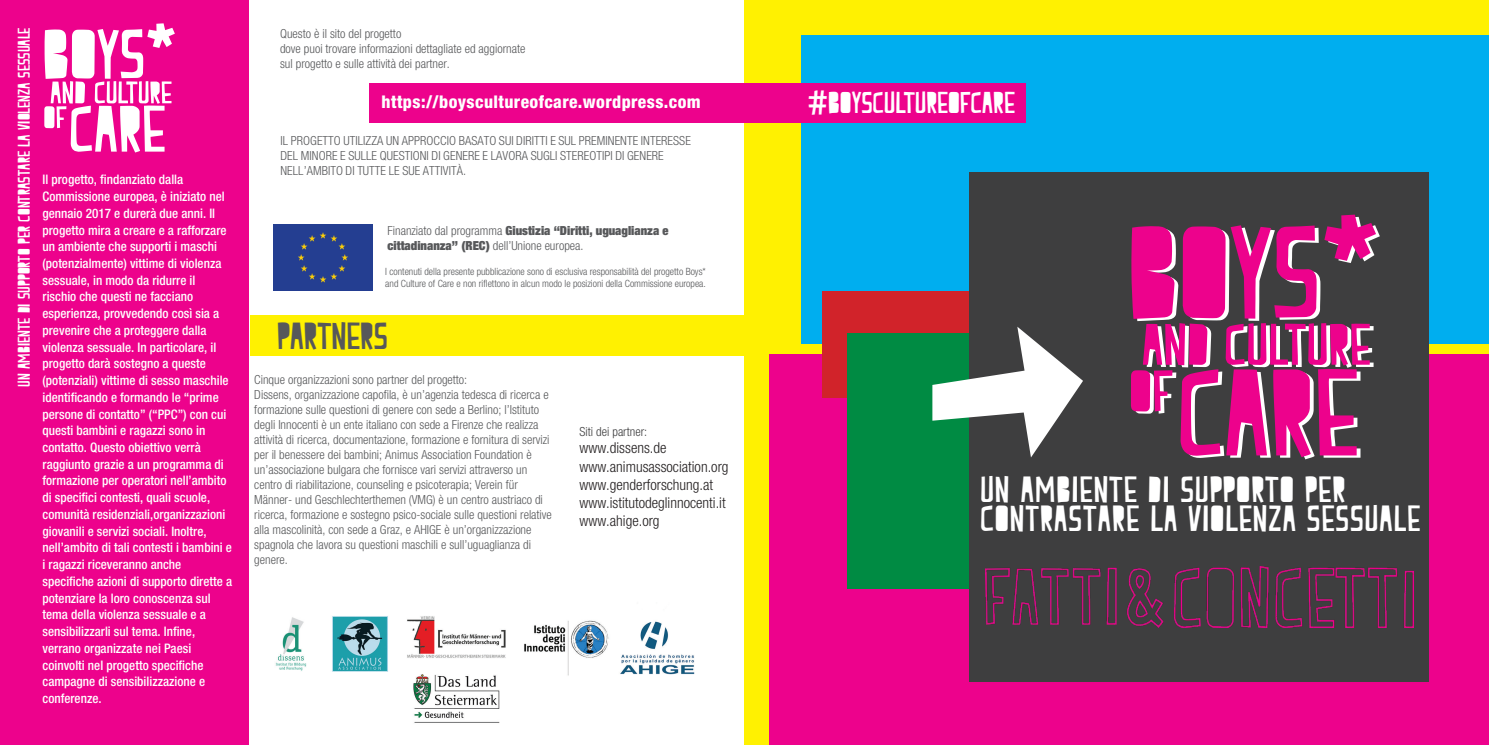
<style>
.page{position:relative;width:1489px;height:745px;background:#fff}
.page>*{position:absolute;margin:0;border:0;box-sizing:border-box;transform-origin:0 0}
.t1{font:37.5px "Peach Milk";color:#57585a}
.t2{font:36.25px/29px "Peach Milk";letter-spacing:.025em;color:#fff}
.t3{font:30px "Peach Milk";color:#fff}
.t4{font:800 condensed 17.5px "Helvetica Neue";letter-spacing:.025em;color:#fff}
.t5{font:16.88px "Peach Milk";letter-spacing:.005em;color:#fff}
.t6{font:300 condensed 15px/18.2px "Helvetica Neue";color:#231f20}
.t7{font:500 condensed 13.12px/16.8px "Helvetica Neue";color:#fff}
.t8{font:300 condensed 12.5px/15px "Helvetica Neue";color:#57585a}
.t9{font:900 expanded 12.5px/15px "Helvetica Neue";color:#57585a}
.t10{font:300 condensed 12.5px "Helvetica Neue";color:#3e3e3f}
.t11{font:300 condensed 10px/12.5px "Helvetica Neue";color:#57585a}
.s1{font-weight:300;font-stretch:condensed}
</style>
<div class="page">
<img style="left:248px;top:599px;width:447px;height:145px">
<div style="left:0;top:0;width:248px;height:744px;background:#ed028c"></div>
<div style="left:251px;top:315px;width:503px;height:41px;background:#fff101"></div>
<div style="left:273px;top:224px;width:99px;height:66px;background:#243e91"></div>
<div style="left:744px;top:0;width:744px;height:744px;background:#fff101"></div>
<div style="left:801px;top:35px;width:687px;height:309px;background:#00aeef"></div>
<div style="left:769px;top:354px;width:719px;height:390px;background:#ed028c"></div>
<div style="left:822px;top:291px;width:599px;height:106px;background:#d1232a"></div>
<div style="left:847px;top:333px;width:166px;height:255px;background:#008b43"></div>
<div style="left:969px;top:172px;width:459px;height:509px;background:#3e3e3f"></div>
<div style="left:369px;top:83px;width:656px;height:39px;background:#ed028c"></div>
<svg style="left:1130px;top:214px;width:249px;height:245px"></svg>
<svg style="left:932px;top:327px;width:150px;height:130px"></svg>
<svg style="left:44px;top:23px;width:131px;height:129px"></svg>
<img style="left:985px;top:566px;width:427px;height:60px">
<h3 class="t5" style="left:14px;top:387px;width:361px;rotate:-90deg">UN AMBIENTE DI SUPPORTO PER CONTRASTARE LA VIOLENZA SESSUALE</h3>
<p class="t7" style="left:43px;top:171px;width:191px">Il progetto, findanziato dalla Commissione europea, è iniziato nel gennaio 2017 e durerà due anni. Il progetto mira a creare e a rafforzare un ambiente che supporti i maschi (potenzialmente) vittime di violenza sessuale, in modo da ridurre il rischio che questi ne facciano esperienza, provvedendo così sia a prevenire che a proteggere dalla violenza sessuale. In particolare, il progetto darà sostegno a queste (potenziali) vittime di sesso maschile identificando e formando le “prime persone di contatto” (“PPC”) con cui questi bambini e ragazzi sono in contatto. Questo obiettivo verrà raggiunto grazie a un programma di formazione per operatori nell’ambito di specifici contesti, quali scuole, comunità residenziali,organizzazioni giovanili e servizi sociali. Inoltre, nell’ambito di tali contesti i bambini e i ragazzi riceveranno anche specifiche azioni di supporto dirette a potenziare la loro conoscenza sul tema della violenza sessuale e a sensibilizzarli sul tema. Infine, verrano organizzate nei Paesi coinvolti nel progetto specifiche campagne di sensibilizzazione e conferenze.</p>
<p class="t8" style="left:280px;top:26px;width:247px">Questo è il sito del progetto<br>dove puoi trovare informazioni dettagliate ed aggiornate sul progetto e sulle attività dei partner.</p>
<h3 class="t4" style="left:381px;top:91px;width:321px">https://boyscultureofcare.wordpress.com</h3>
<p class="t8" style="left:280px;top:133px;width:412px">IL PROGETTO UTILIZZA UN APPROCCIO BASATO SUI DIRITTI E SUL PREMINENTE INTERESSE<br>DEL MINORE E SULLE QUESTIONI DI GENERE E LAVORA SUGLI STEREOTIPI DI GENERE<br>NELL’AMBITO DI TUTTE LE SUE ATTIVITÀ.</p>
<p class="t9" style="left:387px;top:222px;width:282px"><span class="s1">Finanziato dal programma</span> Giustizia “Diritti, uguaglianza e cittadinanza” (REC) <span class="s1">dell’Unione europea.</span></p>
<p class="t11" style="left:385px;top:264px;width:322px">I contenuti della presente pubblicazione sono di esclusiva responsabilità del progetto Boys* and Culture of Care e non riflettono in alcun modo le posizioni della Commissione europea.</p>
<h1 class="t1" style="left:277px;top:314px;width:112px">PARTNERS</h1>
<p class="t8" style="left:254px;top:372px;width:299px">Cinque organizzazioni sono partner del progetto:<br>Dissens, organizzazione capofila, è un’agenzia tedesca di ricerca e formazione sulle questioni di genere con sede a Berlino; l’Istituto degli Innocenti è un ente italiano con sede a Firenze che realizza attività di ricerca, documentazione, formazione e fornitura di servizi per il benessere dei bambini; Animus Association Foundation è un’associazione bulgara che fornisce vari servizi attraverso un centro di riabilitazione, counseling e psicoterapia; Verein für Männer- und Geschlechterthemen (VMG) è un centro austriaco di ricerca, formazione e sostegno psico-sociale sulle questioni relative alla mascolinità, con sede a Graz, e AHIGE è un’organizzazione spagnola che lavora su questioni maschili e sull’uguaglianza di genere.</p>
<p class="t10" style="left:579px;top:424px;width:69px">Siti dei partner:</p>
<p class="t6" style="left:579px;top:438px;width:150px">www.dissens.de www.animusassociation.org www.genderforschung.at www.istitutodeglinnocenti.it www.ahige.org</p>
<h3 class="t3" style="left:808px;top:85px;width:208px">#BOYSCULTUREOFCARE</h3>
<h2 class="t2" style="left:980px;top:474px;width:442px">UN AMBIENTE DI SUPPORTO PER<br>CONTRASTARE LA VIOLENZA SESSUALE</h2>
</div>
